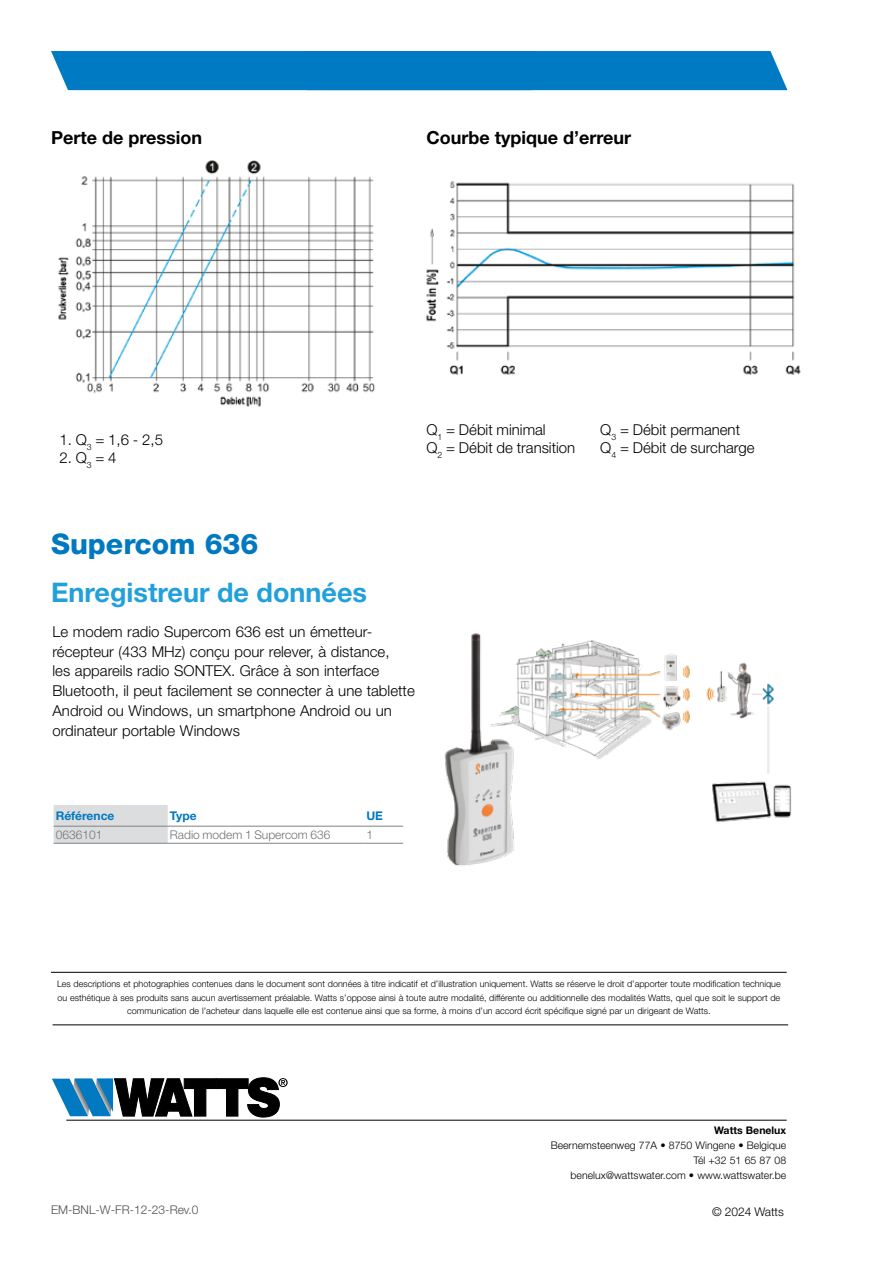
<style>
.page{position:relative;width:893px;height:1263px;background:#fff}
.page>*{position:absolute;margin:0;border:0;box-sizing:border-box;transform-origin:0 0}
.t1{font:800 28.5px "Helvetica Neue LT Std";color:#0079c1}
.t2{font:700 27px "Helvetica Neue LT Std";color:#21a0db}
.t3{font:700 18px "Helvetica Neue LT Std";color:#000}
.t4{font:300 15px/19.8px "Helvetica Neue LT Std";color:#000}
.t5{font:300 12px "Helvetica Neue LT Std";color:#717275}
.t6{font:300 12px "Helvetica Neue LT Std";color:#4d4d4f}
.t7{font:700 12px "Helvetica Neue LT Std";color:#0079c1}
.t8{font:300 12px "Helvetica Neue LT Std";color:#000}
.t9{font:300 10.5px/15px "Helvetica Neue LT Std";color:#000;text-align:right}
.t10{font:700 10.5px "Helvetica Neue LT Std";color:#000}
.t11{font:300 9px/13.5px "Helvetica Neue LT Std";color:#000;text-align:center}
</style>
<div class="page">
<hr style="left:66px;top:1120px;width:721px;height:1px;background:#000">
<svg style="left:52px;top:1078px;width:236px;height:39px"></svg>
<hr style="left:51px;top:972px;width:736px;height:1px;background:#000">
<hr style="left:53px;top:1024px;width:735px;height:1px;background:#000">
<div style="left:51px;top:51px;width:736px;height:39px;background:#007ac2"></div>
<img style="left:58px;top:160px;width:317px;height:247px">
<img style="left:426px;top:181px;width:375px;height:194px">
<div style="left:54px;top:805px;width:114px;height:38px;background:#dcddde"></div>
<hr style="left:54px;top:826px;width:114px;height:1px;background:#808285">
<hr style="left:168px;top:826px;width:196px;height:1px;background:#808285">
<hr style="left:364px;top:826px;width:39px;height:1px;background:#808285">
<hr style="left:54px;top:843px;width:114px;height:1px;background:#808285">
<hr style="left:168px;top:843px;width:196px;height:1px;background:#808285">
<hr style="left:364px;top:843px;width:39px;height:1px;background:#808285">
<img style="left:444px;top:633px;width:347px;height:233px">
<h3 class="t3" style="left:51px;top:126px;width:153px">Perte de pression</h3>
<h3 class="t3" style="left:426px;top:126px;width:206px">Courbe typique d’erreur</h3>
<h3 class="t4" style="left:60px;top:430px;width:105px">1. Q<sub>3</sub> = 1,6 - 2,5</h3>
<h3 class="t4" style="left:60px;top:448px;width:59px">2. Q<sub>3</sub> = 4</h3>
<h3 class="t4" style="left:426px;top:420px;width:150px;line-height:18px">Q<sub>1</sub> = Débit minimal<br>Q<sub>2</sub> = Débit de transition</h3>
<h3 class="t4" style="left:600px;top:420px;width:156px;line-height:18px">Q<sub>3</sub> = Débit permanent<br>Q<sub>4</sub> = Débit de surcharge</h3>
<h1 class="t1" style="left:51px;top:527px;width:209px">Supercom 636</h1>
<h2 class="t2" style="left:51px;top:575px;width:318px">Enregistreur de données</h2>
<p class="t4" style="left:53px;top:621px;width:364px">Le modem radio Supercom 636 est un émetteur&shy;récepteur (433 MHz) conçu pour relever, à distance,<br>les appareils radio SONTEX. Grâce à son interface Bluetooth, il peut facilement se connecter à une tablette Android ou Windows, un smartphone Android ou un ordinateur portable Windows</p>
<h3 class="t7" style="left:56px;top:808px;width:60px">Référence</h3>
<h3 class="t7" style="left:170px;top:808px;width:28px">Type</h3>
<h3 class="t7" style="left:366px;top:808px;width:18px">UE</h3>
<h3 class="t5" style="left:56px;top:827px;width:48px">0636101</h3>
<h3 class="t5" style="left:170px;top:827px;width:162px">Radio modem 1 Supercom 636</h3>
<h3 class="t5" style="left:366px;top:827px;width:8px">1</h3>
<p class="t11" style="left:57px;top:977px;width:725px">Les descriptions et photographies contenues dans le document sont données à titre indicatif et d’illustration uniquement. Watts se réserve le droit d’apporter toute modification technique ou esthétique à ses produits sans aucun avertissement préalable. Watts s’oppose ainsi à toute autre modalité, différente ou additionnelle des modalités Watts, quel que soit le support de communication de l’acheteur dans laquelle elle est contenue ainsi que sa forme, à moins d’un accord écrit spécifique signé par un dirigeant de Watts.</p>
<h3 class="t6" style="left:51px;top:1202px;width:149px">EM-BNL-W-FR-12-23-Rev.0</h3>
<p class="t10" style="left:714px;top:1124px;width:74px">Watts Benelux</p>
<p class="t9" style="left:551px;top:1137px;width:237px">Beernemsteenweg 77A • 8750 Wingene • Belgique<br>Tél +32 51 65 87 08<br>benelux@wattswater.com • www.wattswater.be</p>
<h3 class="t8" style="left:712px;top:1204px;width:73px">© 2024 Watts</h3>
</div>
